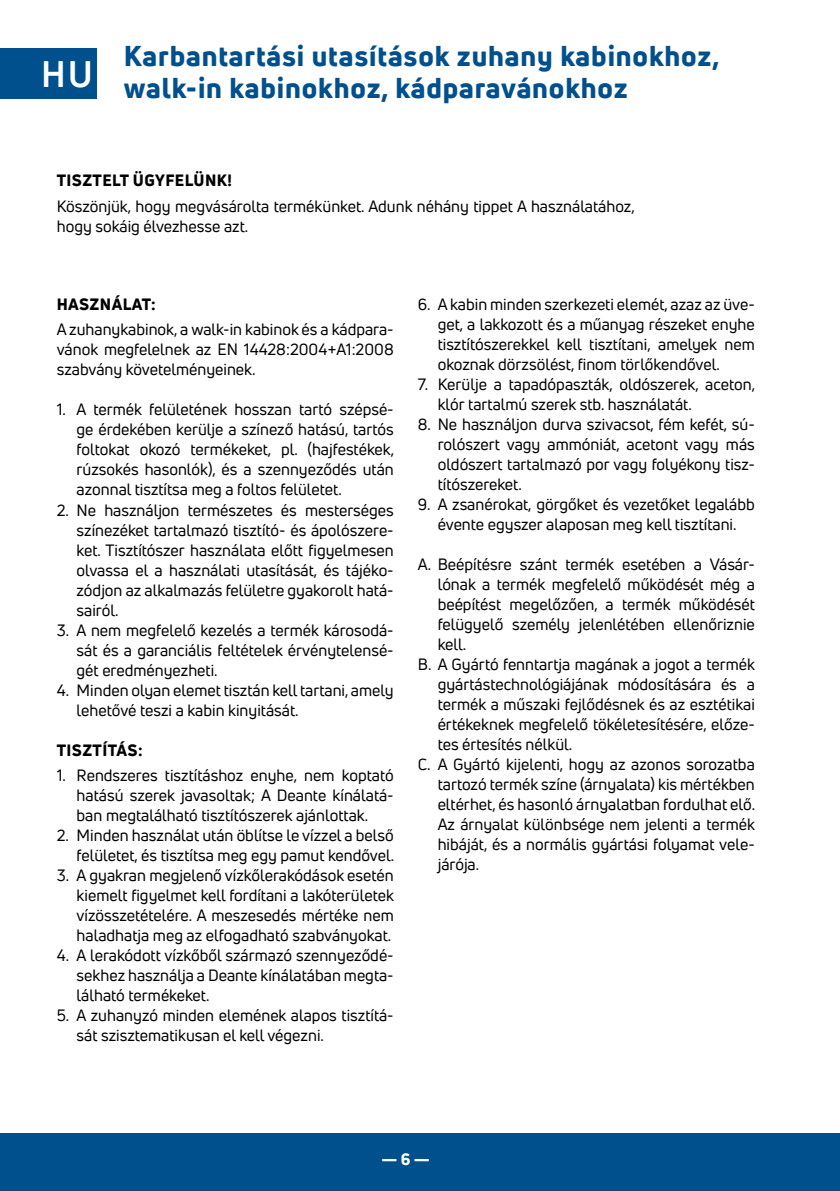
<style>
.page{position:relative;width:840px;height:1191px;background:#fff}
.page>*{position:absolute;margin:0;border:0;box-sizing:border-box;transform-origin:0 0}
.TYTUL{font:700 36px "Uni Neue";color:#fff}
.TYTUL-2{font:800 28px/32px "Uni Neue";letter-spacing:.03em;color:#00508d}
.TEXT{font:16px/20px "Uni Neue";color:#000;text-align:justify}
.PODTYTUL{font:800 16px "Uni Neue";letter-spacing:.025em;color:#000}
.t1{font:800 16px "Uni Neue";color:#fff}
</style>
<div class="page">
<div style="left:0;top:1133px;width:839px;height:58px;background:#00508d"></div>
<div style="left:0;top:48px;width:96px;height:51px;background:#00508d"></div>
<hr style="left:839px;top:48px;width:1px;height:51px;background:#00508d">
<p class="TYTUL" style="left:41px;top:52px;width:53px">HU</p>
<p class="TYTUL-2" style="left:124px;top:39px;width:596px">Karbantartási utasítások zuhany kabinokhoz, walk-in kabinokhoz, kádparavánokhoz</p>
<p class="PODTYTUL" style="left:57px;top:170px;width:177px">TISZTELT ÜGYFELÜNK!</p>
<p class="TEXT" style="left:57px;top:196px;width:579px">Köszönjük, hogy megvásárolta termékünket. Adunk néhány tippet A használatához, hogy sokáig élvezhesse azt.</p>
<p class="PODTYTUL" style="left:57px;top:293px;width:100px">HASZNÁLAT:</p>
<p class="TEXT" style="left:57px;top:319px;width:338px">A zuhanykabinok, a walk-in kabinok és a kádpara&shy;vánok megfelelnek az EN 14428:2004+A1:2008 szabvány követelményeinek.</p>
<p class="TEXT" style="left:77px;top:399px;width:319px;text-indent:-20px">1. A termék felületének hosszan tartó szépsé&shy;ge érdekében kerülje a színező hatású, tartós foltokat okozó termékeket, pl. (hajfestékek, rúzsokés hasonlók), és a szennyeződés után azonnal tisztítsa meg a foltos felületet.</p>
<p class="TEXT" style="left:77px;top:499px;width:318px;text-indent:-20px">2. Ne használjon természetes és mesterséges színezéket tartalmazó tisztító- és ápolószere&shy;ket. Tisztítószer használata előtt figyelmesen olvassa el a használati utasítását, és tájéko&shy;zódjon az alkalmazás felületre gyakorolt hatá&shy;sairól.</p>
<p class="TEXT" style="left:77px;top:619px;width:318px;text-indent:-20px">3. A nem megfelelő kezelés a termék károsodá&shy;sát és a garanciális feltételek érvénytelensé&shy;gét eredményezheti.</p>
<p class="TEXT" style="left:77px;top:679px;width:318px;text-indent:-20px">4. Minden olyan elemet tisztán kell tartani, amely lehetővé teszi a kabin kinyitását.</p>
<p class="PODTYTUL" style="left:57px;top:739px;width:87px">TISZTÍTÁS:</p>
<p class="TEXT" style="left:77px;top:765px;width:318px;text-indent:-20px">1. Rendszeres tisztításhoz enyhe, nem koptató hatású szerek javasoltak; A Deante kínálatá&shy;ban megtalálható tisztítószerek ajánlottak.</p>
<p class="TEXT" style="left:57px;top:825px;width:339px;text-align:right">2. Minden használat után öblítse le vízzel a belső felületet, és tisztítsa meg egy pamut kendővel.</p>
<p class="TEXT" style="left:77px;top:865px;width:319px;text-indent:-20px">3. A gyakran megjelenő vízkőlerakódások esetén kiemelt figyelmet kell fordítani a lakóterületek vízösszetételére. A meszesedés mértéke nem haladhatja meg az elfogadható szabványokat.</p>
<p class="TEXT" style="left:77px;top:945px;width:318px;text-indent:-20px">4. A lerakódott vízkőből származó szennyeződé&shy;sekhez használja a Deante kínálatában megta&shy;lálható termékeket.</p>
<p class="TEXT" style="left:77px;top:1005px;width:318px;text-indent:-20px">5. A zuhanyzó minden elemének alapos tisztítá&shy;sát szisztematikusan el kell végezni.</p>
<p class="TEXT" style="left:437px;top:294px;width:318px;text-indent:-20px">6. A kabin minden szerkezeti elemét, azaz az üve&shy;get, a lakkozott és a műanyag részeket enyhe tisztítószerekkel kell tisztítani, amelyek nem okoznak dörzsölést, finom törlőkendővel.</p>
<p class="TEXT" style="left:437px;top:374px;width:319px;text-indent:-20px">7. Kerülje a tapadópaszták, oldószerek, aceton, klór tartalmú szerek stb. használatát.</p>
<p class="TEXT" style="left:437px;top:414px;width:318px;text-indent:-20px">8. Ne használjon durva szivacsot, fém kefét, sú&shy;rolószert vagy ammóniát, acetont vagy más oldószert tartalmazó por vagy folyékony tisz&shy;títószereket.</p>
<p class="TEXT" style="left:417px;top:494px;width:338px;text-align:center">9. A zsanérokat, görgőket és vezetőket legalább évente egyszer alaposan meg kell tisztítani.</p>
<p class="TEXT" style="left:437px;top:554px;width:318px;text-indent:-20px">A. Beépítésre szánt termék esetében a Vásár&shy;lónak a termék megfelelő működését még a beépítést megelőzően, a termék működését felügyelő személy jelenlétében ellenőriznie kell.</p>
<p class="TEXT" style="left:437px;top:654px;width:319px;text-indent:-20px">B. A Gyártó fenntartja magának a jogot a termék gyártástechnológiájának módosítására és a termék a műszaki fejlődésnek és az esztétikai értékeknek megfelelő tökéletesítésére, előze&shy;tes értesítés nélkül.</p>
<p class="TEXT" style="left:437px;top:754px;width:319px;text-indent:-20px">C. A Gyártó kijelenti, hogy az azonos sorozatba tartozó termék színe (árnyalata) kis mértékben eltérhet, és hasonló árnyalatban fordulhat elő.<br>Az árnyalat különbsége nem jelenti a termék hibáját, és a normális gyártási folyamat vele&shy;járója.</p>
<p class="t1" style="left:381px;top:1148px;width:50px">— 6 —</p>
</div>
